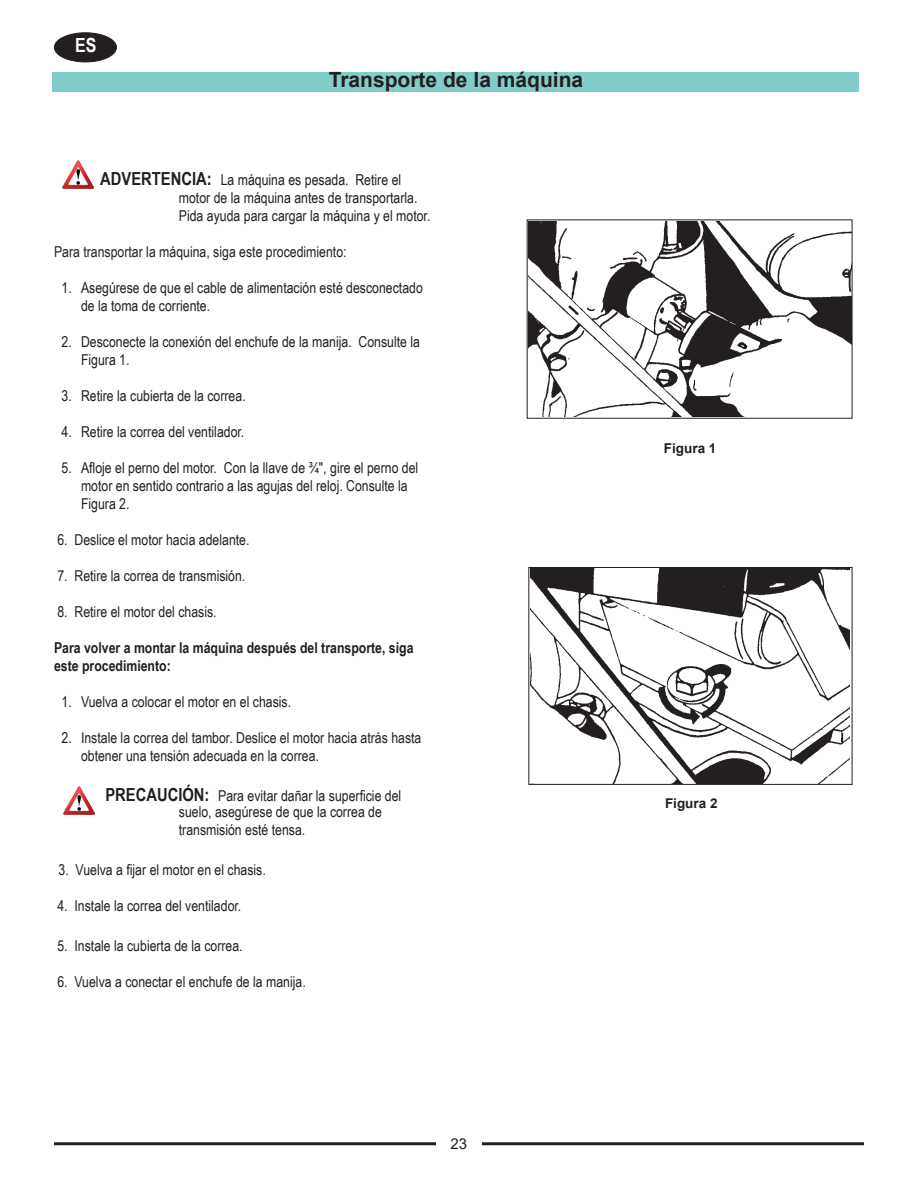
<style>
.page{position:relative;width:918px;height:1188px;background:#fff}
.page>*{position:absolute;margin:0;border:0;box-sizing:border-box;transform-origin:0 0}
.t1{font:700 21px "Arial";color:#231f20}
.t2{font:700 19.5px "Arial Narrow";color:#fff}
.t3{font:15px/18px "Arial Narrow";color:#231f20}
.t4{font:700 15px/18px "Arial Narrow";color:#231f20}
.t5{font:15px "Arial";color:#231f20}
.t6{font:700 13.5px "Arial";color:#231f20}
.s1{font-weight:700;font-size:18px}
</style>
<div class="page">
<hr style="left:54px;top:1142px;width:382px;height:3px;background:#231f20">
<hr style="left:482px;top:1142px;width:382px;height:3px;background:#231f20">
<div style="left:54px;top:33px;width:62px;height:29px;background:#231f20;border-radius:50%"></div>
<div style="left:54px;top:32px;width:63px;height:30px;border:1px solid #231f20;border-radius:50%"></div>
<div style="left:52px;top:72px;width:808px;height:20px;background:#81cec8"></div>
<img style="left:529px;top:222px;width:321px;height:195px">
<div style="left:527px;top:219px;width:325px;height:200px;border:1px solid #231f20"></div>
<img style="left:530px;top:569px;width:319px;height:214px">
<div style="left:528px;top:567px;width:324px;height:218px;border:1px solid #231f20"></div>
<img style="left:62px;top:161px;width:32px;height:28px">
<img style="left:64px;top:786px;width:32px;height:28px">
<p class="t2" style="left:75px;top:30px;width:23px">ES</p>
<p class="t1" style="left:329px;top:65px;width:256px">Transporte de la máquina</p>
<p class="t3" style="left:179px;top:170px;width:253px;text-indent:-79px"><span class="s1">ADVERTENCIA:</span> La máquina es pesada. Retire el motor de la máquina antes de transportarla.<br>Pida ayuda para cargar la máquina y el motor.</p>
<p class="t3" style="left:54px;top:242px;width:294px">Para transportar la máquina, siga este procedimiento:</p>
<p class="t3" style="left:81px;top:278px;width:343px;text-indent:-19px">1. Asegúrese de que el cable de alimentación esté desconectado de la toma de corriente.</p>
<p class="t3" style="left:81px;top:332px;width:341px;text-indent:-19px">2. Desconecte la conexión del enchufe de la manija. Consulte la<br>Figura 1.</p>
<p class="t3" style="left:62px;top:386px;width:186px">3. Retire la cubierta de la correa.</p>
<p class="t3" style="left:62px;top:422px;width:184px">4. Retire la correa del ventilador.</p>
<p class="t3" style="left:81px;top:458px;width:339px;text-indent:-19px">5. Afloje el perno del motor. Con la llave de ¾", gire el perno del motor en sentido contrario a las agujas del reloj. Consulte la<br>Figura 2.</p>
<p class="t3" style="left:57px;top:530px;width:194px">6. Deslice el motor hacia adelante.</p>
<p class="t3" style="left:57px;top:566px;width:189px">7. Retire la correa de transmisión.</p>
<p class="t3" style="left:57px;top:602px;width:161px">8. Retire el motor del chasis.</p>
<p class="t4" style="left:54px;top:638px;width:361px">Para volver a montar la máquina después del transporte, siga este procedimiento:</p>
<p class="t3" style="left:62px;top:692px;width:231px">1. Vuelva a colocar el motor en el chasis.</p>
<p class="t3" style="left:81px;top:728px;width:342px;text-indent:-19px">2. Instale la correa del tambor. Deslice el motor hacia atrás hasta obtener una tensión adecuada en la correa.</p>
<p class="t3" style="left:179px;top:787px;width:224px;line-height:16.5px;text-indent:-73px"><span class="s1">PRECAUCIÓN:</span> Para evitar dañar la superficie del suelo, asegúrese de que la correa de</p>
<p class="t3" style="left:179px;top:820px;width:128px">transmisión esté tensa.</p>
<p class="t3" style="left:58px;top:860px;width:209px">3. Vuelva a fijar el motor en el chasis.</p>
<p class="t3" style="left:57px;top:896px;width:185px">4. Instale la correa del ventilador.</p>
<p class="t3" style="left:57px;top:936px;width:187px">5. Instale la cubierta de la correa.</p>
<p class="t3" style="left:57px;top:972px;width:250px">6. Vuelva a conectar el enchufe de la manija.</p>
<p class="t5" style="left:451px;top:1134px;width:18px">23</p>
<p class="t6" style="left:664px;top:439px;width:54px">Figura 1</p>
<p class="t6" style="left:665px;top:794px;width:54px">Figura 2</p>
</div>
